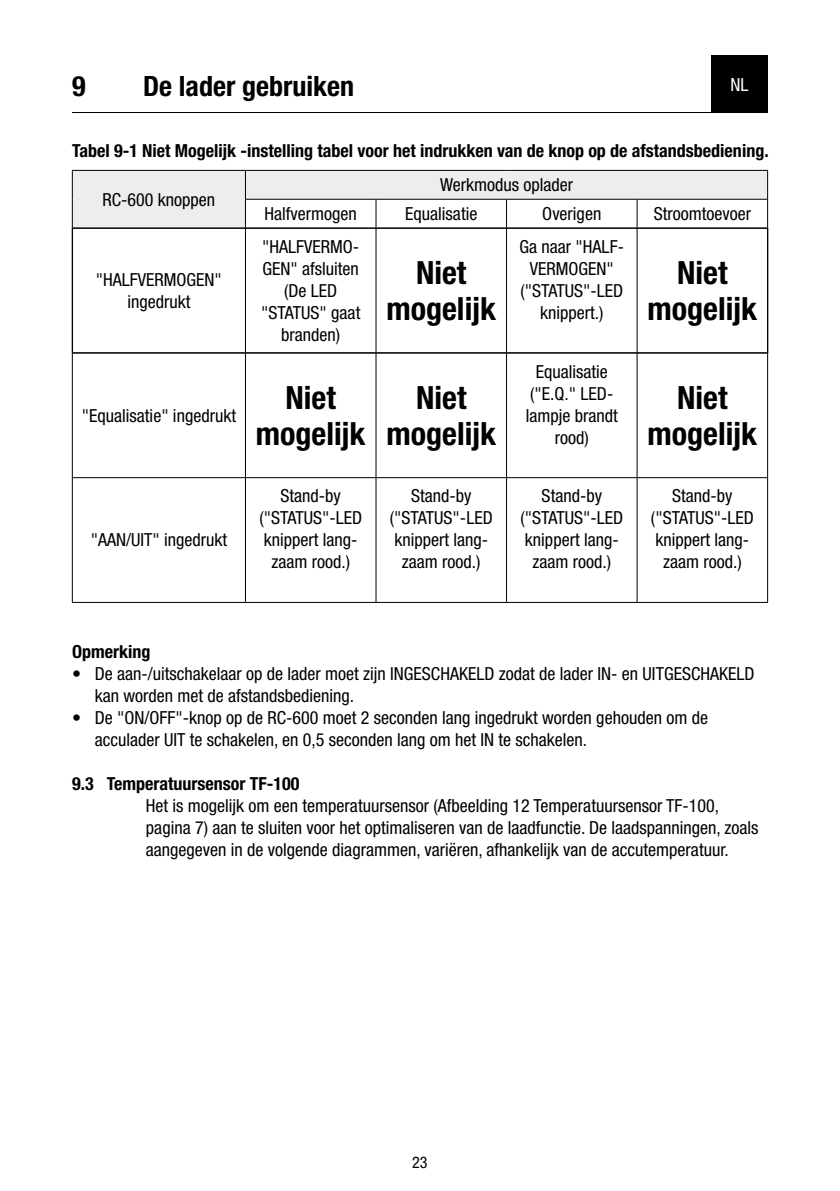
<style>
.page{position:relative;width:840px;height:1191px;background:#fff}
.page>*{position:absolute;margin:0;border:0;box-sizing:border-box;transform-origin:0 0}
.t1{font:700 condensed 32px/36px "Helvetica Neue LT Std";color:#000;text-align:center}
.t2{font:700 condensed 28px "Helvetica Neue LT Std";color:#000}
.t3{font:condensed 18px/22px "Helvetica Neue LT Std";color:#000;text-align:center}
.t4{font:700 condensed 18px "Helvetica Neue LT Std";color:#000}
.t5{font:condensed 18px "Helvetica Neue LT Std";color:#fff}
.t6{font:condensed 16px "Helvetica Neue LT Std";color:#000}
</style>
<div class="page">
<svg style="left:73px;top:171px;width:693px;height:57px;fill:#ededed"></svg>
<hr style="left:72px;top:170px;width:173px;height:1px;background:#000">
<hr style="left:245px;top:170px;width:131px;height:1px;background:#000">
<hr style="left:376px;top:170px;width:130px;height:1px;background:#000">
<hr style="left:506px;top:170px;width:130px;height:1px;background:#000">
<hr style="left:636px;top:170px;width:131px;height:1px;background:#000">
<svg style="left:72px;top:171px;width:1px;height:57px"></svg>
<hr style="left:245px;top:199px;width:131px;height:1px;background:#000">
<svg style="left:245px;top:171px;width:1px;height:57px"></svg>
<hr style="left:376px;top:199px;width:130px;height:1px;background:#000">
<svg style="left:375px;top:199px;width:1px;height:29px"></svg>
<hr style="left:506px;top:199px;width:130px;height:1px;background:#000">
<svg style="left:506px;top:199px;width:1px;height:29px"></svg>
<hr style="left:636px;top:199px;width:131px;height:1px;background:#000">
<svg style="left:636px;top:199px;width:1px;height:29px"></svg>
<svg style="left:766px;top:171px;width:1px;height:57px"></svg>
<hr style="left:245px;top:228px;width:1px;height:125px;background:#000">
<hr style="left:375px;top:228px;width:1px;height:125px;background:#000">
<hr style="left:506px;top:228px;width:1px;height:125px;background:#000">
<hr style="left:636px;top:228px;width:1px;height:125px;background:#000">
<hr style="left:72px;top:353px;width:1px;height:124px;background:#000">
<hr style="left:245px;top:353px;width:1px;height:124px;background:#000">
<hr style="left:375px;top:353px;width:1px;height:124px;background:#000">
<hr style="left:506px;top:353px;width:1px;height:124px;background:#000">
<hr style="left:636px;top:353px;width:1px;height:124px;background:#000">
<hr style="left:766px;top:353px;width:1px;height:124px;background:#000">
<hr style="left:72px;top:477px;width:173px;height:1px;background:#000">
<hr style="left:72px;top:478px;width:1px;height:124px;background:#000">
<hr style="left:245px;top:477px;width:131px;height:1px;background:#000">
<hr style="left:245px;top:478px;width:1px;height:124px;background:#000">
<hr style="left:376px;top:477px;width:130px;height:1px;background:#000">
<hr style="left:375px;top:478px;width:1px;height:124px;background:#000">
<hr style="left:506px;top:477px;width:130px;height:1px;background:#000">
<hr style="left:506px;top:478px;width:1px;height:124px;background:#000">
<hr style="left:636px;top:477px;width:131px;height:1px;background:#000">
<hr style="left:636px;top:478px;width:1px;height:124px;background:#000">
<hr style="left:766px;top:478px;width:1px;height:124px;background:#000">
<hr style="left:72px;top:602px;width:173px;height:1px;background:#000">
<hr style="left:245px;top:602px;width:131px;height:1px;background:#000">
<hr style="left:376px;top:602px;width:130px;height:1px;background:#000">
<hr style="left:506px;top:602px;width:130px;height:1px;background:#000">
<hr style="left:636px;top:602px;width:131px;height:1px;background:#000">
<hr style="left:72px;top:228px;width:173px;height:1px;background:#000">
<hr style="left:72px;top:228px;width:1px;height:125px;background:#000">
<hr style="left:245px;top:228px;width:131px;height:1px;background:#000">
<hr style="left:376px;top:228px;width:130px;height:1px;background:#000">
<hr style="left:506px;top:228px;width:130px;height:1px;background:#000">
<hr style="left:636px;top:228px;width:131px;height:1px;background:#000">
<hr style="left:766px;top:228px;width:1px;height:125px;background:#000">
<hr style="left:767px;top:228px;width:1px;height:125px;background:#000">
<hr style="left:72px;top:352px;width:173px;height:1px;background:#000">
<hr style="left:72px;top:353px;width:173px;height:1px;background:#000">
<hr style="left:245px;top:352px;width:131px;height:1px;background:#000">
<hr style="left:245px;top:353px;width:131px;height:1px;background:#000">
<hr style="left:376px;top:352px;width:130px;height:1px;background:#000">
<hr style="left:376px;top:353px;width:130px;height:1px;background:#000">
<hr style="left:506px;top:352px;width:130px;height:1px;background:#000">
<hr style="left:506px;top:353px;width:130px;height:1px;background:#000">
<hr style="left:636px;top:352px;width:131px;height:1px;background:#000">
<hr style="left:636px;top:353px;width:131px;height:1px;background:#000">
<hr style="left:72px;top:112px;width:695px;height:1px;background:#000">
<div style="left:710px;top:55px;width:57px;height:57px;background:#000"></div>
<h2 class="t2" style="left:72px;top:69px;width:15px">9</h2>
<h2 class="t2" style="left:143px;top:69px;width:212px">De lader gebruiken</h2>
<p class="t5" style="left:730px;top:74px;width:19px">NL</p>
<p class="t4" style="left:72px;top:139px;width:697px">Tabel 9-1 Niet Mogelijk -instelling tabel voor het indrukken van de knop op de afstandsbediening.</p>
<p class="t3" style="left:102px;top:188px;width:114px">RC-600 knoppen</p>
<p class="t3" style="left:96px;top:268px;width:127px">"HALFVERMOGEN" ingedrukt</p>
<p class="t3" style="left:82px;top:404px;width:156px">"Equalisatie" ingedrukt</p>
<p class="t3" style="left:91px;top:529px;width:138px">"AAN/UIT" ingedrukt</p>
<p class="t3" style="left:440px;top:174px;width:134px">Werkmodus oplader</p>
<p class="t3" style="left:264px;top:203px;width:94px">Halfvermogen</p>
<p class="t3" style="left:405px;top:203px;width:74px">Equalisatie</p>
<p class="t3" style="left:542px;top:203px;width:60px">Overigen</p>
<p class="t3" style="left:653px;top:203px;width:99px">Stroomtoevoer</p>
<p class="t3" style="left:261px;top:235px;width:101px">"HALFVERMO-<br>GEN" afsluiten (De LED "STATUS" gaat branden)</p>
<h1 class="t1" style="left:386px;top:254px;width:111px">Niet mogelijk</h1>
<h1 class="t1" style="left:256px;top:379px;width:111px">Niet mogelijk</h1>
<h1 class="t1" style="left:386px;top:379px;width:111px">Niet mogelijk</h1>
<p class="t3" style="left:519px;top:235px;width:106px">Ga naar "HALF-<br>VERMOGEN" ("STATUS"-LED knippert.)</p>
<p class="t3" style="left:525px;top:360px;width:93px">Equalisatie ("E.Q." LED&shy;lampje brandt rood)</p>
<h1 class="t1" style="left:647px;top:254px;width:111px">Niet mogelijk</h1>
<h1 class="t1" style="left:647px;top:379px;width:111px">Niet mogelijk</h1>
<p class="t3" style="left:259px;top:485px;width:104px">Stand-by ("STATUS"-LED knippert lang&shy;zaam rood.)</p>
<p class="t3" style="left:389px;top:485px;width:104px">Stand-by ("STATUS"-LED knippert lang&shy;zaam rood.)</p>
<p class="t3" style="left:520px;top:485px;width:104px">Stand-by ("STATUS"-LED knippert lang&shy;zaam rood.)</p>
<p class="t3" style="left:650px;top:485px;width:104px">Stand-by ("STATUS"-LED knippert lang&shy;zaam rood.)</p>
<p class="t4" style="left:72px;top:640px;width:80px">Opmerking</p>
<p class="t3" style="left:95px;top:662px;width:660px;text-align:left;text-indent:-23px">• De aan-/uitschakelaar op de lader moet zijn INGESCHAKELD zodat de lader IN- en UITGESCHAKELD kan worden met de afstandsbediening.</p>
<p class="t3" style="left:95px;top:706px;width:614px;text-align:left;text-indent:-23px">• De "ON/OFF"-knop op de RC-600 moet 2 seconden lang ingedrukt worden gehouden om de acculader UIT te schakelen, en 0,5 seconden lang om het IN te schakelen.</p>
<p class="t4" style="left:72px;top:772px;width:228px">9.3 Temperatuursensor TF-100</p>
<p class="t3" style="left:146px;top:794px;width:614px;text-align:left">Het is mogelijk om een temperatuursensor (Afbeelding 12 Temperatuursensor TF-100, pagina 7) aan te sluiten voor het optimaliseren van de laadfunctie. De laadspanningen, zoals aangegeven in de volgende diagrammen, variëren, afhankelijk van de accutemperatuur.</p>
<p class="t6" style="left:412px;top:1153px;width:17px">23</p>
</div>
